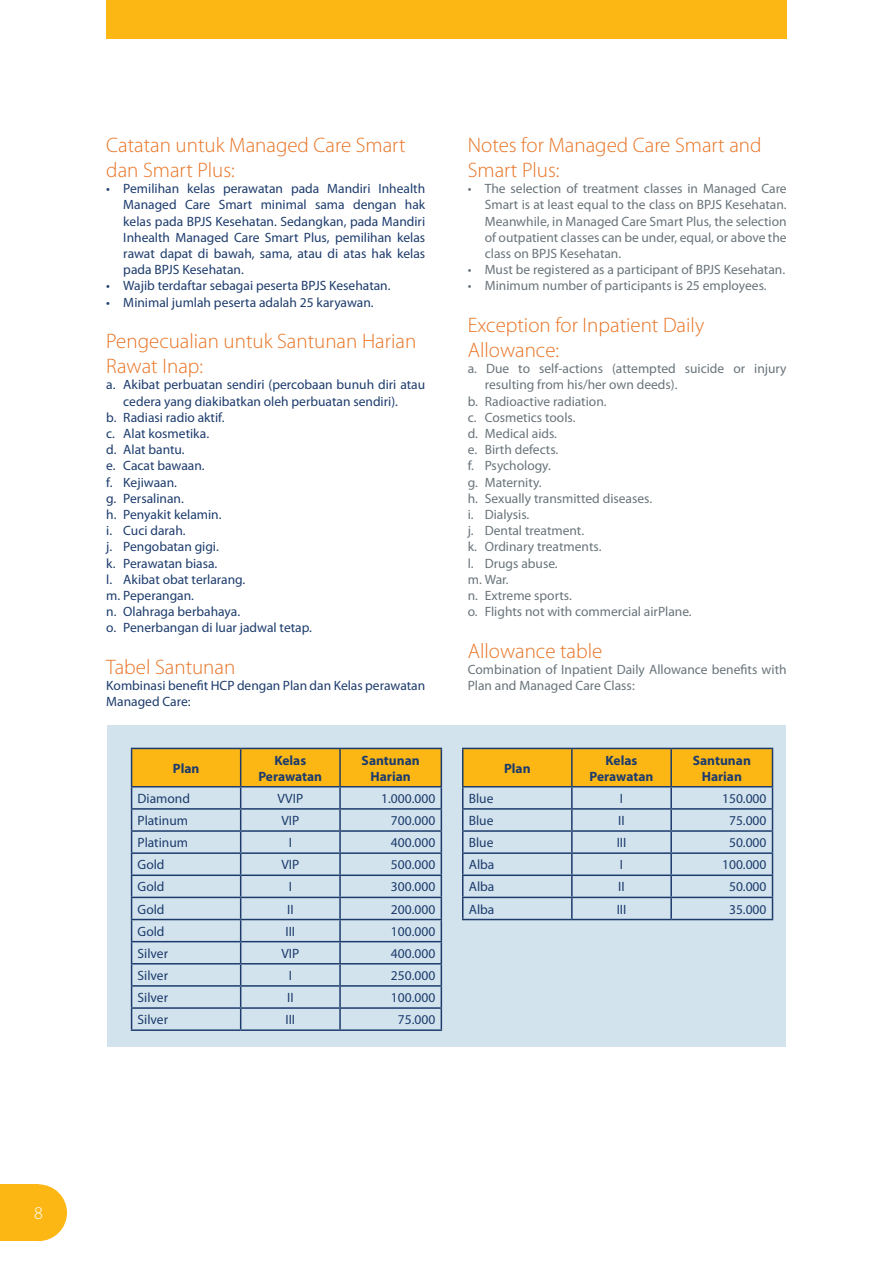
<style>
.page{position:relative;width:893px;height:1263px;background:#fff}
.page>*{position:absolute;margin:0;border:0;box-sizing:border-box;transform-origin:0 0}
.t1{font:300 21px/25.2px "Myriad Pro";color:#e87425}
.t2{font:300 18px "Myriad Pro";color:#fff}
.t3{font:13.5px/16.2px "Myriad Pro";color:#1d3c6d;text-align:justify}
.t4{font:13.5px/16.2px "Myriad Pro";color:#69747a;text-align:justify}
.t5{font:700 13.5px/16.2px "Myriad Pro";color:#1d3c6d;text-align:center}
</style>
<div class="page">
<div style="left:0;top:1184px;width:39px;height:57px;background:#fdb714"></div>
<div style="left:10px;top:1184px;width:57px;height:57px;background:#fdb714;border-radius:50%"></div>
<div style="left:106px;top:0;width:681px;height:39px;background:#fdb714"></div>
<div style="left:107px;top:725px;width:679px;height:322px;background:#d2e3ed"></div>
<svg style="left:131px;top:748px;width:311px;height:281px"></svg>
<hr style="left:131px;top:1029px;width:110px;height:2px;background:#1d3c6d">
<hr style="left:241px;top:1029px;width:99px;height:2px;background:#1d3c6d">
<hr style="left:340px;top:1029px;width:102px;height:2px;background:#1d3c6d">
<svg style="left:462px;top:748px;width:311px;height:171px"></svg>
<hr style="left:462px;top:919px;width:110px;height:1px;background:#1d3c6d">
<hr style="left:572px;top:919px;width:99px;height:1px;background:#1d3c6d">
<hr style="left:671px;top:919px;width:102px;height:1px;background:#1d3c6d">
<h1 class="t1" style="left:106px;top:133px;width:301px">Catatan untuk Managed Care Smart dan Smart Plus:</h1>
<p class="t3" style="left:123px;top:181px;width:303px;text-indent:-17px">• Pemilihan kelas perawatan pada Mandiri Inhealth Managed Care Smart minimal sama dengan hak kelas pada BPJS Kesehatan. Sedangkan, pada Mandiri Inhealth Managed Care Smart Plus, pemilihan kelas rawat dapat di bawah, sama, atau di atas hak kelas pada BPJS Kesehatan.</p>
<p class="t3" style="left:106px;top:278px;width:286px">• Wajib terdaftar sebagai peserta BPJS Kesehatan.</p>
<p class="t3" style="left:106px;top:294px;width:269px">• Minimal jumlah peserta adalah 25 karyawan.</p>
<h1 class="t1" style="left:106px;top:329px;width:311px">Pengecualian untuk Santunan Harian<br>Rawat Inap:</h1>
<p class="t3" style="left:106px;top:377px;width:320px">a. Akibat perbuatan sendiri (percobaan bunuh diri atau</p>
<p class="t3" style="left:123px;top:393px;width:276px">cedera yang diakibatkan oleh perbuatan sendiri).</p>
<p class="t3" style="left:106px;top:409px;width:120px">b. Radiasi radio aktif.</p>
<p class="t3" style="left:106px;top:426px;width:104px">c. Alat kosmetika.</p>
<p class="t3" style="left:106px;top:442px;width:80px">d. Alat bantu.</p>
<p class="t3" style="left:106px;top:458px;width:100px">e. Cacat bawaan.</p>
<p class="t3" style="left:106px;top:474px;width:72px">f. Kejiwaan.</p>
<p class="t3" style="left:106px;top:490px;width:79px">g. Persalinan.</p>
<p class="t3" style="left:106px;top:507px;width:117px">h. Penyakit kelamin.</p>
<p class="t3" style="left:106px;top:523px;width:81px">i. Cuci darah.</p>
<p class="t3" style="left:106px;top:539px;width:114px">j. Pengobatan gigi.</p>
<p class="t3" style="left:106px;top:555px;width:113px">k. Perawatan biasa.</p>
<p class="t3" style="left:106px;top:571px;width:141px">l. Akibat obat terlarang.</p>
<p class="t3" style="left:106px;top:588px;width:89px">m. Peperangan.</p>
<p class="t3" style="left:106px;top:604px;width:135px">n. Olahraga berbahaya.</p>
<p class="t3" style="left:106px;top:620px;width:207px">o. Penerbangan di luar jadwal tetap.</p>
<h1 class="t1" style="left:106px;top:655px;width:131px">Tabel Santunan</h1>
<p class="t3" style="left:106px;top:678px;width:320px">Kombinasi benefit HCP dengan Plan dan Kelas perawatan<br>Managed Care:</p>
<p class="t5" style="left:173px;top:760px;width:28px">Plan</p>
<p class="t5" style="left:258px;top:752px;width:65px">Kelas<br>Perawatan</p>
<p class="t5" style="left:362px;top:752px;width:60px">Santunan<br>Harian</p>
<p class="t3" style="left:138px;top:790px;width:54px">Diamond</p>
<p class="t3" style="left:277px;top:790px;width:27px">VVIP</p>
<p class="t3" style="left:381px;top:790px;width:56px">1.000.000</p>
<p class="t3" style="left:138px;top:813px;width:52px">Platinum</p>
<p class="t3" style="left:281px;top:813px;width:19px">VIP</p>
<p class="t3" style="left:391px;top:813px;width:46px">700.000</p>
<p class="t3" style="left:138px;top:835px;width:52px">Platinum</p>
<p class="t3" style="left:289px;top:835px;width:5px">I</p>
<p class="t3" style="left:391px;top:835px;width:46px">400.000</p>
<p class="t3" style="left:138px;top:857px;width:29px">Gold</p>
<p class="t3" style="left:281px;top:857px;width:19px">VIP</p>
<p class="t3" style="left:391px;top:857px;width:46px">500.000</p>
<p class="t3" style="left:138px;top:879px;width:29px">Gold</p>
<p class="t3" style="left:289px;top:879px;width:5px">I</p>
<p class="t3" style="left:391px;top:879px;width:46px">300.000</p>
<p class="t3" style="left:138px;top:901px;width:29px">Gold</p>
<p class="t3" style="left:287px;top:901px;width:8px">II</p>
<p class="t3" style="left:391px;top:901px;width:46px">200.000</p>
<p class="t3" style="left:138px;top:923px;width:29px">Gold</p>
<p class="t3" style="left:285px;top:923px;width:11px">III</p>
<p class="t3" style="left:391px;top:923px;width:46px">100.000</p>
<p class="t3" style="left:138px;top:945px;width:32px">Silver</p>
<p class="t3" style="left:281px;top:945px;width:19px">VIP</p>
<p class="t3" style="left:391px;top:945px;width:46px">400.000</p>
<p class="t3" style="left:138px;top:967px;width:32px">Silver</p>
<p class="t3" style="left:289px;top:967px;width:5px">I</p>
<p class="t3" style="left:391px;top:967px;width:46px">250.000</p>
<p class="t3" style="left:138px;top:990px;width:32px">Silver</p>
<p class="t3" style="left:287px;top:990px;width:8px">II</p>
<p class="t3" style="left:391px;top:990px;width:46px">100.000</p>
<p class="t3" style="left:138px;top:1012px;width:32px">Silver</p>
<p class="t3" style="left:285px;top:1012px;width:11px">III</p>
<p class="t3" style="left:398px;top:1012px;width:39px">75.000</p>
<h1 class="t1" style="left:468px;top:133px;width:295px">Notes for Managed Care Smart and<br>Smart Plus:</h1>
<p class="t4" style="left:485px;top:181px;width:303px;text-indent:-17px">• The selection of treatment classes in Managed Care Smart is at least equal to the class on BPJS Kesehatan.<br>Meanwhile, in Managed Care Smart Plus, the selection of outpatient classes can be under, equal, or above the class on BPJS Kesehatan.</p>
<p class="t4" style="left:468px;top:262px;width:319px">• Must be registered as a participant of BPJS Kesehatan.</p>
<p class="t4" style="left:468px;top:278px;width:300px">• Minimum number of participants is 25 employees.</p>
<h1 class="t1" style="left:468px;top:313px;width:238px">Exception for Inpatient Daily<br>Allowance:</h1>
<p class="t4" style="left:468px;top:361px;width:320px">a. Due to self-actions (attempted suicide or injury</p>
<p class="t4" style="left:485px;top:377px;width:194px">resulting from his/her own deeds).</p>
<p class="t4" style="left:468px;top:393px;width:140px">b. Radioactive radiation.</p>
<p class="t4" style="left:468px;top:409px;width:109px">c. Cosmetics tools.</p>
<p class="t4" style="left:468px;top:426px;width:91px">d. Medical aids.</p>
<p class="t4" style="left:468px;top:442px;width:92px">e. Birth defects.</p>
<p class="t4" style="left:468px;top:458px;width:85px">f. Psychology.</p>
<p class="t4" style="left:468px;top:474px;width:75px">g. Maternity.</p>
<p class="t4" style="left:468px;top:490px;width:186px">h. Sexually transmitted diseases.</p>
<p class="t4" style="left:468px;top:507px;width:63px">i. Dialysis.</p>
<p class="t4" style="left:468px;top:523px;width:118px">j. Dental treatment.</p>
<p class="t4" style="left:468px;top:539px;width:135px">k. Ordinary treatments.</p>
<p class="t4" style="left:468px;top:555px;width:91px">l. Drugs abuse.</p>
<p class="t4" style="left:468px;top:571px;width:42px">m. War.</p>
<p class="t4" style="left:468px;top:588px;width:106px">n. Extreme sports.</p>
<p class="t4" style="left:468px;top:604px;width:225px">o. Flights not with commercial airPlane.</p>
<h1 class="t1" style="left:468px;top:638px;width:136px">Allowance table</h1>
<p class="t4" style="left:468px;top:661px;width:320px">Combination of Inpatient Daily Allowance benefits with<br>Plan and Managed Care Class:</p>
<p class="t5" style="left:504px;top:760px;width:28px">Plan</p>
<p class="t5" style="left:590px;top:752px;width:65px">Kelas<br>Perawatan</p>
<p class="t5" style="left:693px;top:752px;width:60px">Santunan<br>Harian</p>
<p class="t3" style="left:469px;top:790px;width:26px">Blue</p>
<p class="t3" style="left:620px;top:790px;width:5px">I</p>
<p class="t3" style="left:722px;top:790px;width:46px">150.000</p>
<p class="t3" style="left:469px;top:813px;width:26px">Blue</p>
<p class="t3" style="left:618px;top:813px;width:8px">II</p>
<p class="t3" style="left:729px;top:813px;width:39px">75.000</p>
<p class="t3" style="left:469px;top:835px;width:26px">Blue</p>
<p class="t3" style="left:617px;top:835px;width:11px">III</p>
<p class="t3" style="left:729px;top:835px;width:39px">50.000</p>
<p class="t3" style="left:469px;top:857px;width:27px">Alba</p>
<p class="t3" style="left:620px;top:857px;width:5px">I</p>
<p class="t3" style="left:722px;top:857px;width:46px">100.000</p>
<p class="t3" style="left:469px;top:879px;width:27px">Alba</p>
<p class="t3" style="left:618px;top:879px;width:8px">II</p>
<p class="t3" style="left:729px;top:879px;width:39px">50.000</p>
<p class="t3" style="left:469px;top:901px;width:27px">Alba</p>
<p class="t3" style="left:617px;top:901px;width:11px">III</p>
<p class="t3" style="left:729px;top:901px;width:39px">35.000</p>
<h2 class="t2" style="left:34px;top:1203px;width:10px">8</h2>
</div>
